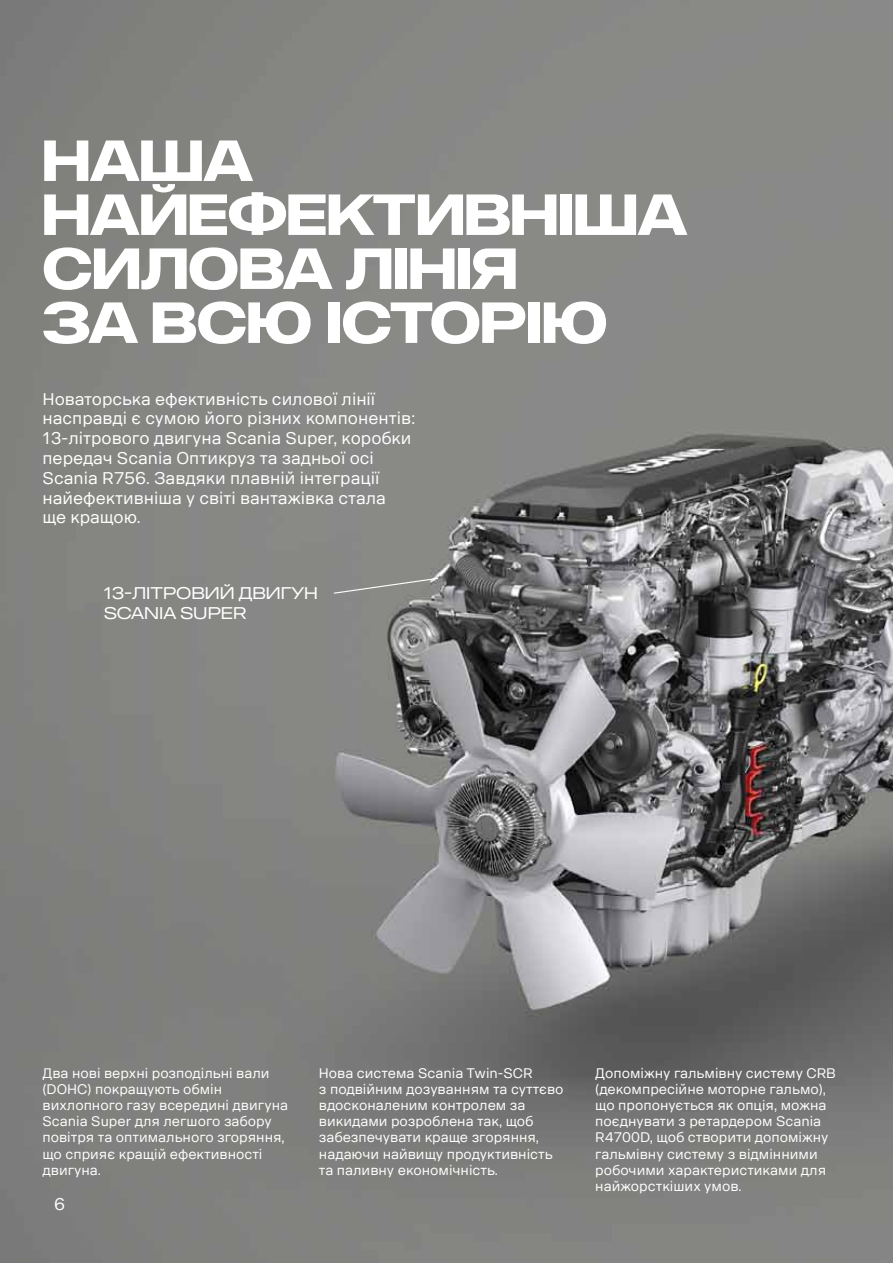
<style>
.page{position:relative;width:893px;height:1263px;background:#fff}
.page>*{position:absolute;margin:0;border:0;box-sizing:border-box;transform-origin:0 0}
.t1{font:700 57px/54px "Scania Sans CY Offc Head";color:#fff}
.t2{font:16.5px/19.8px "Scania Sans CY";color:#fff}
.t3{font:16.5px/19.8px "Scania Sans CY Offc Head";color:#fff}
.t4{font:13.5px/16.2px "Scania Sans CY";color:#fff}
</style>
<div class="page">
<img style="left:0;top:0;width:893px;height:1263px">
<svg style="left:333px;top:577px;width:106px;height:17px;background:#90918e"></svg>
<h1 class="t1" style="left:43px;top:134px;width:646px">Наша найефективніша силова лінія<br>за всю історію</h1>
<p class="t2" style="left:43px;top:389px;width:375px">Новаторська ефективність силової лінії насправді є сумою його різних компонентів:<br>13-літрового двигуна Scania Super, коробки передач Scania Оптикруз та задньої осі Scania R756. Завдяки плавній інтеграції найефективніша у світі вантажівка стала<br>ще кращою.</p>
<p class="t3" style="left:104px;top:583px;width:215px">13-ЛІТРОВИЙ ДВИГУН<br>SCANIA SUPER</p>
<p class="t4" style="left:43px;top:1064px;width:247px">Два нові верхні розподільні вали (DOHC) покращують обмін вихлопного газу всередині двигуна<br>Scania Super для легшого забору повітря та оптимального згоряння, що сприяє кращій ефективності двигуна.</p>
<p class="t4" style="left:319px;top:1064px;width:246px">Нова система Scania Twin-SCR<br>з подвійним дозуванням та суттєво вдосконаленим контролем за викидами розроблена так, щоб забезпечувати краще згоряння, надаючи найвищу продуктивність та паливну економічність.</p>
<p class="t4" style="left:595px;top:1064px;width:242px">Допоміжну гальмівну систему CRB (декомпресійне моторне гальмо), що пропонується як опція, можна поєднувати з ретардером Scania<br>R4700D, щоб створити допоміжну гальмівну систему з відмінними робочими характеристиками для найжорсткіших умов.</p>
<p class="t2" style="left:54px;top:1194px;width:12px">6</p>
</div>
